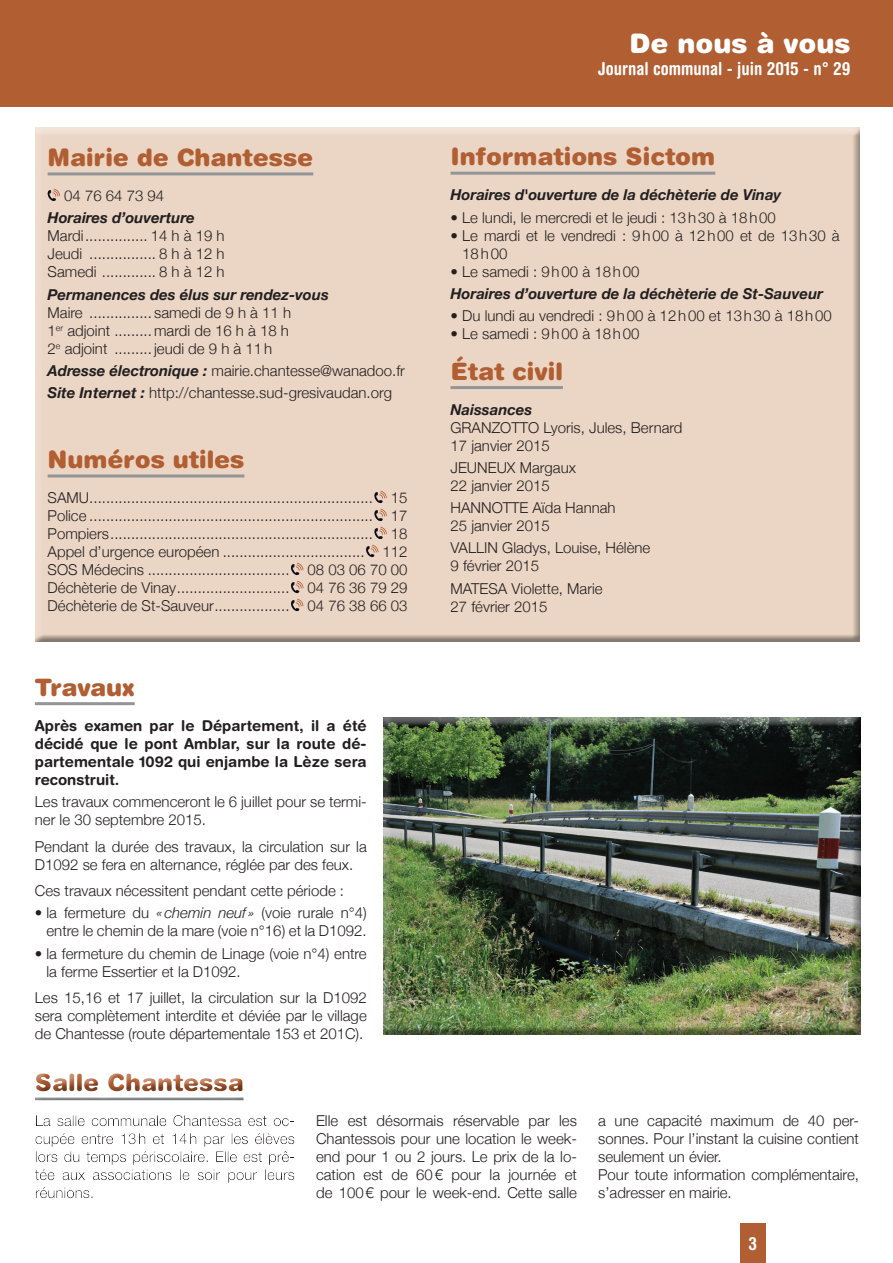
<style>
.page{position:relative;width:893px;height:1263px;background:#fff}
.page>*{position:absolute;margin:0;border:0;box-sizing:border-box;transform-origin:0 0}
.t1{font:900 27px "Helvetica Rounded";color:#fff}
.t2{font:900 24px "Helvetica Rounded";color:#b05e32}
.t3{font:700 condensed 18px "Helvetica Rounded";color:#fff}
.t4{font:300 15px/18px "Helvetica Neue";color:#231f20}
.t5{font:italic 700 15px "Helvetica Neue";color:#231f20}
.t6{font:700 15px/18px "Helvetica Rounded";color:#231f20;text-align:justify}
.s1{font-weight:700;font-style:italic}
.s2{font-style:italic}
</style>
<div class="page">
<div style="left:740px;top:1224px;width:25px;height:39px;background:#b05e32"></div>
<div style="left:0;top:0;width:893px;height:106px;background:#b05e32"></div>
<div style="left:33px;top:128px;width:828px;height:515px;background:#ebd6c5"></div>
<hr style="left:450px;top:172px;width:265px;height:3px;background:#939598">
<hr style="left:48px;top:172px;width:265px;height:3px;background:#939598">
<hr style="left:48px;top:474px;width:196px;height:3px;background:#939598">
<svg style="left:48px;top:189px;width:12px;height:12px"></svg>
<svg style="left:374px;top:491px;width:13px;height:12px"></svg>
<svg style="left:374px;top:509px;width:13px;height:12px"></svg>
<svg style="left:374px;top:527px;width:13px;height:12px"></svg>
<svg style="left:366px;top:545px;width:12px;height:12px"></svg>
<svg style="left:291px;top:563px;width:12px;height:12px"></svg>
<svg style="left:291px;top:581px;width:12px;height:12px"></svg>
<svg style="left:291px;top:599px;width:12px;height:12px"></svg>
<hr style="left:450px;top:386px;width:113px;height:3px;background:#939598">
<div style="left:28px;top:1068px;width:275px;height:138px;background:#231f20;opacity:.5"></div>
<hr style="left:35px;top:702px;width:100px;height:3px;background:#939598">
<div style="left:382px;top:717px;width:480px;height:318px;background:#231f20;opacity:.5"></div>
<h2 class="t2" style="left:48px;top:142px;width:267px">Mairie de Chantesse</h2>
<p class="t4" style="left:64px;top:186px;width:102px">04 76 64 73 94</p>
<p class="t5" style="left:48px;top:206px;width:148px">Horaires d’ouverture</p>
<p class="t4" style="left:48px;top:226px;width:179px;text-align:justify">Mardi............... 14 h à 19 h Jeudi ................ 8 h à 12 h Samedi ............. 8 h à 12 h</p>
<p class="t5" style="left:48px;top:282px;width:283px">Permanences des élus sur rendez-vous</p>
<p class="t4" style="left:48px;top:302px;width:245px">Maire ............... samedi de 9 h à 11 h<br>1<sup>er</sup> adjoint ......... mardi de 16 h à 18 h<br>2<sup>e</sup> adjoint ......... jeudi de 9 h à 11h</p>
<p class="t4" style="left:48px;top:358px;width:359px;line-height:22.2px"><span class="s1">Adresse électronique :</span> mairie.chantesse@wanadoo.fr<br><span class="s1">Site Internet :</span> http://chantesse.sud-gresivaudan.org</p>
<h2 class="t2" style="left:48px;top:444px;width:198px">Numéros utiles</h2>
<p class="t4" style="left:48px;top:488px;width:361px;text-align:justify">SAMU.................................................................... 15<br>Police .................................................................... 17<br>Pompiers............................................................... 18<br>Appel d’urgence européen .................................. 112<br>SOS Médecins .................................. 08 03 06 70 00<br>Déchèterie de Vinay........................... 04 76 36 79 29<br>Déchèterie de St-Sauveur.................. 04 76 38 66 03</p>
<h2 class="t2" style="left:35px;top:672px;width:101px">Travaux</h2>
<p class="t6" style="left:35px;top:716px;width:333px">Après examen par le Département, il a été décidé que le pont Amblar, sur la route dé&shy;partementale 1092 qui enjambe la Lèze sera reconstruit.</p>
<p class="t4" style="left:35px;top:792px;width:333px">Les travaux commenceront le 6 juillet pour se termi&shy;ner le 30 septembre 2015.</p>
<p class="t4" style="left:35px;top:836px;width:333px">Pendant la durée des travaux, la circulation sur la<br>D1092 se fera en alternance, réglée par des feux.</p>
<p class="t4" style="left:35px;top:881px;width:311px">Ces travaux nécessitent pendant cette période :</p>
<p class="t4" style="left:35px;top:903px;width:333px;text-align:right">• la fermeture du <span class="s2">«chemin neuf »</span> (voie rurale n°4) entre le chemin de la mare (voie n°16) et la D1092.</p>
<p class="t4" style="left:47px;top:943px;width:322px;text-indent:-12px">• la fermeture du chemin de Linage (voie n°4) entre la ferme Essertier et la D1092.</p>
<p class="t4" style="left:35px;top:988px;width:333px;text-align:justify">Les 15,16 et 17 juillet, la circulation sur la D1092 sera complètement interdite et déviée par le village de Chantesse (route départementale 153 et 201C).</p>
<h2 class="t2" style="left:35px;top:1067px;width:210px">Salle Chantessa</h2>
<h1 class="t1" style="left:629px;top:26px;width:222px">De nous à vous</h1>
<p class="t3" style="left:598px;top:58px;width:254px">Journal communal - juin 2015 - n° 29</p>
<h2 class="t2" style="left:450px;top:141px;width:266px">Informations Sictom</h2>
<p class="t5" style="left:450px;top:183px;width:332px">Horaires d'ouverture de la déchèterie de Vinay</p>
<p class="t4" style="left:450px;top:207px;width:327px">• Le lundi, le mercredi et le jeudi : 13h30 à 18h00</p>
<p class="t4" style="left:462px;top:225px;width:379px;text-indent:-12px">• Le mardi et le vendredi : 9h00 à 12h00 et de 13h30 à<br>18h00</p>
<p class="t4" style="left:450px;top:261px;width:190px">• Le samedi : 9h00 à 18h00</p>
<p class="t5" style="left:450px;top:282px;width:374px">Horaires d’ouverture de la déchèterie de St-Sauveur</p>
<p class="t4" style="left:450px;top:306px;width:383px">• Du lundi au vendredi : 9h00 à 12h00 et 13h30 à 18h00</p>
<p class="t4" style="left:450px;top:324px;width:190px">• Le samedi : 9h00 à 18h00</p>
<h2 class="t2" style="left:450px;top:356px;width:114px">État civil</h2>
<p class="t5" style="left:450px;top:398px;width:83px">Naissances</p>
<p class="t4" style="left:450px;top:417px;width:234px">GRANZOTTO Lyoris, Jules, Bernard<br>17 janvier 2015</p>
<p class="t4" style="left:450px;top:457px;width:127px">JEUNEUX Margaux<br>22 janvier 2015</p>
<p class="t4" style="left:450px;top:498px;width:167px">HANNOTTE Aïda Hannah<br>25 janvier 2015</p>
<p class="t4" style="left:450px;top:538px;width:201px">VALLIN Gladys, Louise, Hélène<br>9 février 2015</p>
<p class="t4" style="left:450px;top:578px;width:154px">MATESA Violette, Marie<br>27 février 2015</p>
<p class="t4" style="left:316px;top:1110px;width:262px;text-align:justify">Elle est désormais réservable par les Chantessois pour une location le week&shy;end pour 1 ou 2 jours. Le prix de la lo&shy;cation est de 60€ pour la journée et de 100€ pour le week-end. Cette salle</p>
<p class="t4" style="left:598px;top:1110px;width:262px">a une capacité maximum de 40 per&shy;sonnes. Pour l’instant la cuisine contient seulement un évier.<br>Pour toute information complémentaire, s’adresser en mairie.</p>
<p class="t3" style="left:748px;top:1233px;width:10px">3</p>
</div>
